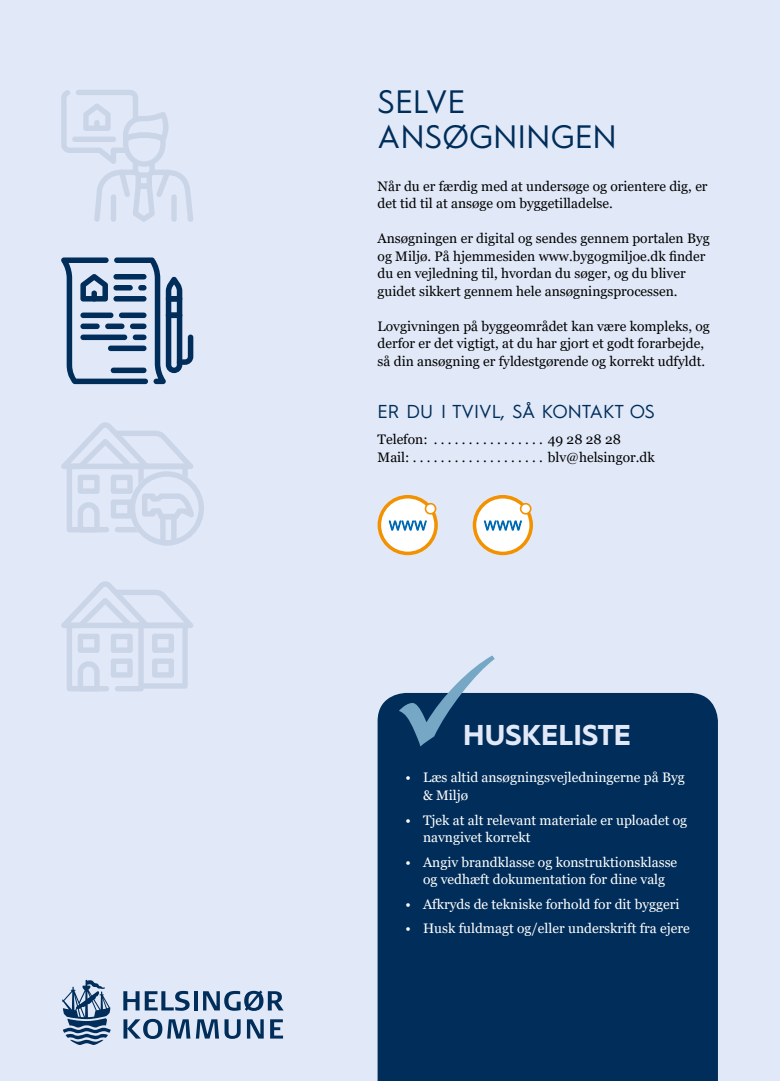
<style>
.page{position:relative;width:780px;height:1081px;background:#e1e9f8}
.page>*{position:absolute;margin:0;border:0;box-sizing:border-box;transform-origin:0 0}
.t1{font:32.5px/35px "Hurme Geometric Sans 1";color:#002d59}
.t2{font:700 28.75px "Hurme Geometric Sans 1";color:#e1e9f8}
.t3{font:18.75px "Hurme Geometric Sans 1";color:#002d59}
.t4{font:13.75px/17.5px "Georgia";color:#000}
.t5{font:13.75px/17.5px "Georgia";color:#fff}
</style>
<div class="page">
<div style="left:377px;top:693px;width:341px;height:388px;background:#002d59"></div>
<svg style="left:399px;top:655px;width:95px;height:91px"></svg>
<svg style="left:61px;top:581px;width:132px;height:110px"></svg>
<svg style="left:61px;top:90px;width:132px;height:132px"></svg>
<svg style="left:61px;top:422px;width:143px;height:123px"></svg>
<svg style="left:61px;top:257px;width:132px;height:127px"></svg>
<svg style="left:62px;top:980px;width:49px;height:65px"></svg>
<svg style="left:123px;top:1019px;width:67px;height:20px"></svg>
<svg style="left:196px;top:1019px;width:44px;height:20px"></svg>
<svg style="left:247px;top:1019px;width:17px;height:19px"></svg>
<svg style="left:270px;top:1019px;width:13px;height:19px"></svg>
<svg style="left:123px;top:991px;width:16px;height:19px"></svg>
<svg style="left:145px;top:991px;width:45px;height:20px"></svg>
<hr style="left:194px;top:991px;width:4px;height:19px;background:#002d59">
<svg style="left:203px;top:990px;width:80px;height:21px"></svg>
<svg style="left:377px;top:495px;width:61px;height:60px"></svg>
<svg style="left:472px;top:495px;width:61px;height:60px"></svg>
<h1 class="t1" style="left:377px;top:82px;width:241px">SELVE<br>ANSØGNINGEN</h1>
<p class="t4" style="left:377px;top:177px;width:331px">Når du er færdig med at undersøge og orientere dig, er det tid til at ansøge om byggetilladelse.</p>
<p class="t4" style="left:377px;top:230px;width:334px">Ansøgningen er digital og sendes gennem portalen Byg og Miljø. På hjemmesiden www.bygogmiljoe.dk finder du en vejledning til, hvordan du søger, og du bliver guidet sikkert gennem hele ansøgningsprocessen.</p>
<p class="t4" style="left:377px;top:317px;width:334px">Lovgivningen på byggeområdet kan være kompleks, og derfor er det vigtigt, at du har gjort et godt forarbejde, så din ansøgning er fyldestgørende og korrekt udfyldt.</p>
<h3 class="t3" style="left:377px;top:398px;width:279px">ER DU I TVIVL, SÅ KONTAKT OS</h3>
<p class="t4" style="left:377px;top:431px;width:58px">Telefon: .................</p>
<p class="t4" style="left:547px;top:431px;width:75px">49 28 28 28</p>
<p class="t4" style="left:377px;top:449px;width:37px">Mail:....................</p>
<p class="t4" style="left:547px;top:449px;width:108px">blv@helsingor.dk</p>
<h2 class="t2" style="left:463px;top:715px;width:169px">HUSKELISTE</h2>
<p class="t5" style="left:423px;top:769px;width:263px;text-indent:-18px">• Læs altid ansøgningsvejledningerne på Byg &amp; Miljø</p>
<p class="t5" style="left:423px;top:811px;width:266px;text-indent:-18px">• Tjek at alt relevant materiale er uploadet og navngivet korrekt</p>
<p class="t5" style="left:405px;top:853px;width:273px;text-align:center">• Angiv brandklasse og konstruktionsklasse og vedhæft dokumentation for dine valg</p>
<p class="t5" style="left:405px;top:895px;width:275px">• Afkryds de tekniske forhold for dit byggeri</p>
<p class="t5" style="left:405px;top:920px;width:286px">• Husk fuldmagt og/eller underskrift fra ejere</p>
</div>
